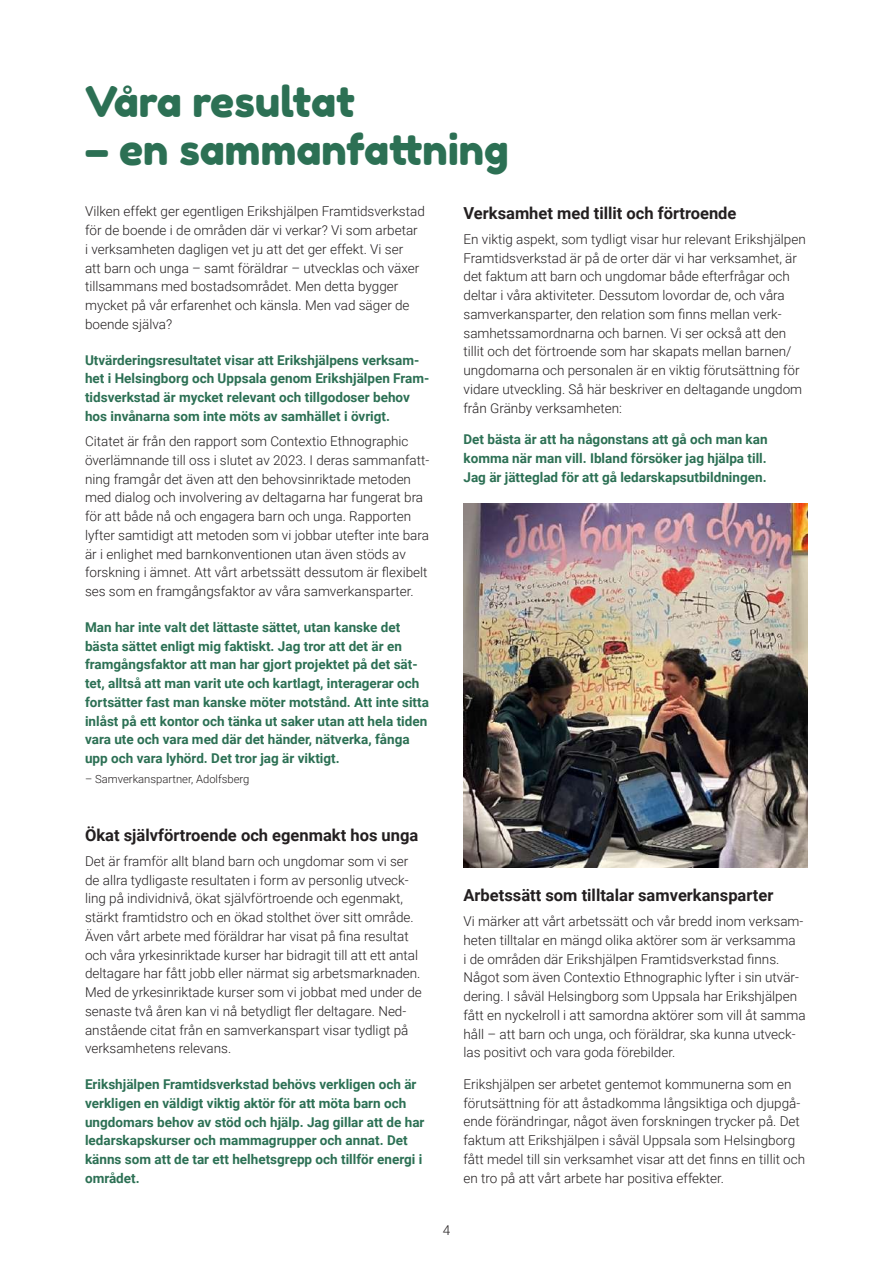
<style>
.page{position:relative;width:893px;height:1263px;background:#fff}
.page>*{position:absolute;margin:0;border:0;box-sizing:border-box;transform-origin:0 0}
.t1{font:42px "Fredoka One";color:#2c7054}
.t2{font:700 16.5px "Roboto";color:#231f20}
.t3{font:300 13.5px/18.8px "Roboto";color:#231f20}
.t4{font:700 13.5px/18.8px "Roboto";color:#2c7054}
.t5{font:300 11.25px "Roboto";color:#231f20}
</style>
<div class="page">
<img style="left:463px;top:504px;width:345px;height:363px">
<h1 class="t1" style="left:85px;top:77px;width:272px">Våra resultat</h1>
<h1 class="t1" style="left:85px;top:125px;width:425px">– en sammanfattning</h1>
<p class="t3" style="left:85px;top:202px;width:341px">Vilken effekt ger egentligen Erikshjälpen Framtidsverkstad för de boende i de områden där vi verkar? Vi som arbetar<br>i verksamheten dagligen vet ju att det ger effekt. Vi ser<br>att barn och unga – samt föräldrar – utvecklas och växer tillsammans med bostadsområdet. Men detta bygger mycket på vår erfarenhet och känsla. Men vad säger de boende själva?</p>
<p class="t4" style="left:85px;top:350px;width:346px">Utvärderingsresultatet visar att Erikshjälpens verksam&shy;het i Helsingborg och Uppsala genom Erikshjälpen Fram&shy;tidsverkstad är mycket relevant och tillgodoser behov hos invånarna som inte möts av samhället i övrigt.</p>
<p class="t3" style="left:85px;top:431px;width:346px">Citatet är från den rapport som Contextio Ethnographic överlämnande till oss i slutet av 2023. I deras sammanfatt&shy;ning framgår det även att den behovsinriktade metoden med dialog och involvering av deltagarna har fungerat bra för att både nå och engagera barn och unga. Rapporten lyfter samtidigt att metoden som vi jobbar utefter inte bara är i enlighet med barnkonventionen utan även stöds av forskning i ämnet. Att vårt arbetssätt dessutom är flexibelt ses som en framgångsfaktor av våra samverkansparter.</p>
<p class="t4" style="left:85px;top:617px;width:345px">Man har inte valt det lättaste sättet, utan kanske det bästa sättet enligt mig faktiskt. Jag tror att det är en framgångsfaktor att man har gjort projektet på det sät&shy;tet, alltså att man varit ute och kartlagt, interagerar och fortsätter fast man kanske möter motstånd. Att inte sitta inlåst på ett kontor och tänka ut saker utan att hela tiden vara ute och vara med där det händer, nätverka, fånga upp och vara lyhörd. Det tror jag är viktigt.</p>
<p class="t5" style="left:85px;top:771px;width:166px">– Samverkanspartner, Adolfsberg</p>
<p class="t2" style="left:463px;top:201px;width:274px">Verksamhet med tillit och förtroende</p>
<p class="t3" style="left:463px;top:229px;width:344px">En viktig aspekt, som tydligt visar hur relevant Erikshjälpen Framtidsverkstad är på de orter där vi har verksamhet, är det faktum att barn och ungdomar både efterfrågar och deltar i våra aktiviteter. Dessutom lovordar de, och våra samverkansparter, den relation som finns mellan verk&shy;samhetssamordnarna och barnen. Vi ser också att den tillit och det förtroende som har skapats mellan barnen/ ungdomarna och personalen är en viktig förutsättning för vidare utveckling. Så här beskriver en deltagande ungdom från Gränby verksamheten:</p>
<p class="t4" style="left:463px;top:429px;width:306px;text-align:justify">Det bästa är att ha någonstans att gå och man kan komma när man vill. Ibland försöker jag hjälpa till.<br>Jag är jätteglad för att gå ledarskapsutbildningen.</p>
<p class="t2" style="left:85px;top:823px;width:335px">Ökat självförtroende och egenmakt hos unga</p>
<p class="t3" style="left:85px;top:851px;width:338px">Det är framför allt bland barn och ungdomar som vi ser de allra tydligaste resultaten i form av personlig utveck&shy;ling på individnivå, ökat självförtroende och egenmakt, stärkt framtidstro och en ökad stolthet över sitt område.<br>Även vårt arbete med föräldrar har visat på fina resultat och våra yrkesinriktade kurser har bidragit till att ett antal deltagare har fått jobb eller närmat sig arbetsmarknaden.<br>Med de yrkesinriktade kurser som vi jobbat med under de senaste två åren kan vi nå betydligt fler deltagare. Ned&shy;anstående citat från en samverkanspart visar tydligt på verksamhetens relevans.</p>
<p class="t4" style="left:85px;top:1074px;width:341px">Erikshjälpen Framtidsverkstad behövs verkligen och är verkligen en väldigt viktig aktör för att möta barn och ungdomars behov av stöd och hjälp. Jag gillar att de har ledarskapskurser och mammagrupper och annat. Det känns som att de tar ett helhetsgrepp och tillför energi i området.</p>
<p class="t2" style="left:463px;top:883px;width:311px">Arbetssätt som tilltalar samverkansparter</p>
<p class="t3" style="left:463px;top:911px;width:344px">Vi märker att vårt arbetssätt och vår bredd inom verksam&shy;heten tilltalar en mängd olika aktörer som är verksamma<br>i de områden där Erikshjälpen Framtidsverkstad finns.<br>Något som även Contextio Ethnographic lyfter i sin utvär&shy;dering. I såväl Helsingborg som Uppsala har Erikshjälpen fått en nyckelroll i att samordna aktörer som vill åt samma håll – att barn och unga, och föräldrar, ska kunna utveck&shy;las positivt och vara goda förebilder.</p>
<p class="t3" style="left:463px;top:1074px;width:343px">Erikshjälpen ser arbetet gentemot kommunerna som en förutsättning för att åstadkomma långsiktiga och djupgå&shy;ende förändringar, något även forskningen trycker på. Det faktum att Erikshjälpen i såväl Uppsala som Helsingborg fått medel till sin verksamhet visar att det finns en tillit och en tro på att vårt arbete har positiva effekter.</p>
<p class="t3" style="left:443px;top:1221px;width:9px">4</p>
</div>
